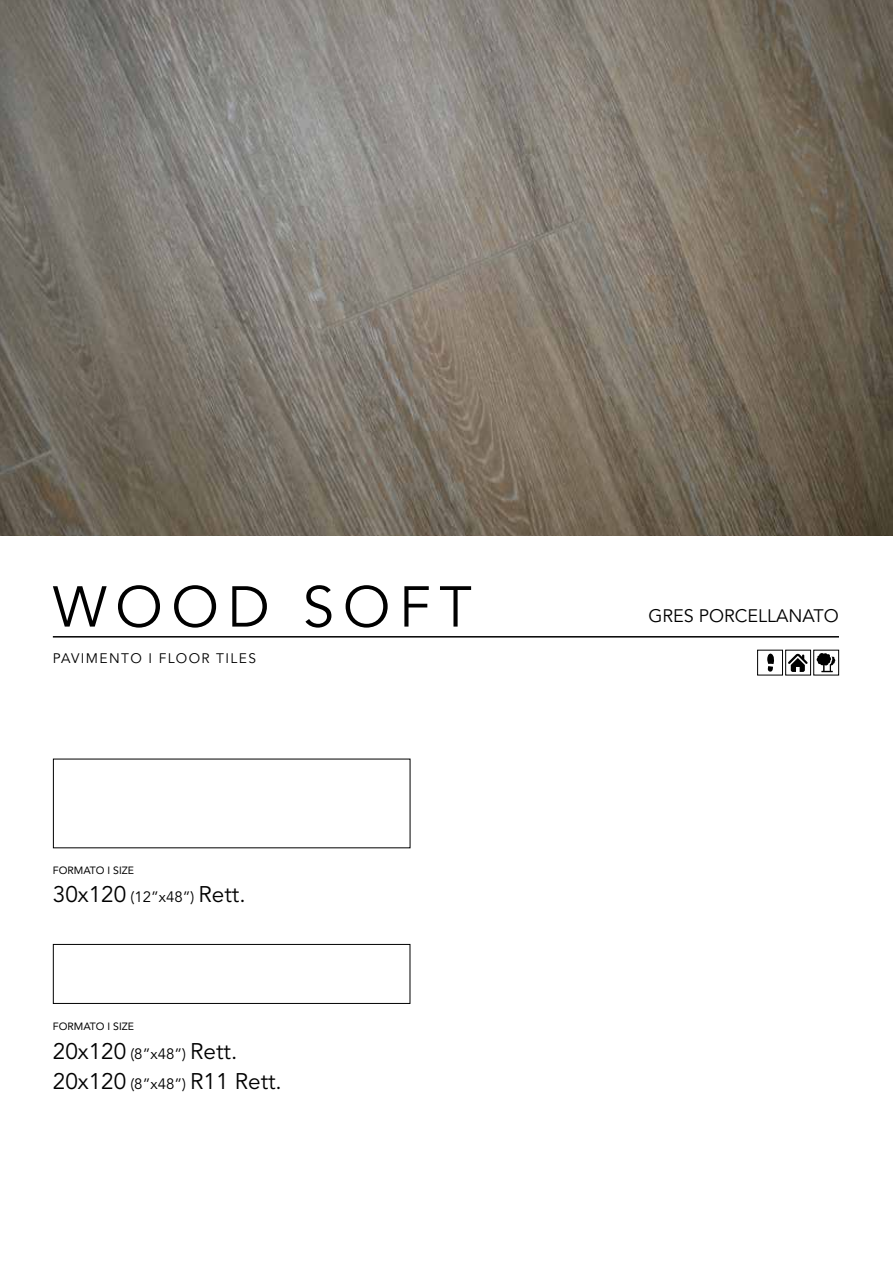
<style>
.page{position:relative;width:893px;height:1263px;background:#fff}
.page>*{position:absolute;margin:0;border:0;box-sizing:border-box;transform-origin:0 0}
.t1{font:57px "Avenir LT Std";letter-spacing:.15em;color:#000}
.t2{font:22.5px/30.8px "Avenir LT Std";color:#000}
.t3{font:18px "Avenir LT Std";color:#000}
.t4{font:13.8px "Avenir LT Std";letter-spacing:.1em;color:#000}
.t5{font:10.5px "Avenir LT Std";color:#000}
.s1{font-size:15px}
</style>
<div class="page">
<img style="left:0;top:0;width:893px;height:536px">
<hr style="left:53px;top:636px;width:786px;height:1px;background:#000">
<div style="left:53px;top:944px;width:357px;height:60px;border:1px solid #000"></div>
<div style="left:757px;top:650px;width:26px;height:25px;border:1px solid #000"></div>
<svg style="left:767px;top:653px;width:7px;height:19px"></svg>
<div style="left:785px;top:650px;width:26px;height:25px;border:1px solid #000"></div>
<svg style="left:788px;top:653px;width:20px;height:19px"></svg>
<svg style="left:816px;top:653px;width:19px;height:19px"></svg>
<p class="t1" style="left:53px;top:574px;width:421px">WOOD SOFT</p>
<p class="t4" style="left:53px;top:650px;width:205px">PAVIMENTO I FLOOR TILES</p>
<p class="t5" style="left:53px;top:864px;width:83px">FORMATO I SIZE</p>
<p class="t2" style="left:53px;top:880px;width:194px">30x120 <span class="s1">(12”x48”)</span> Rett.</p>
<p class="t5" style="left:53px;top:1021px;width:83px">FORMATO I SIZE</p>
<p class="t2" style="left:53px;top:1036px;width:231px">20x120 <span class="s1">(8”x48”)</span> Rett.<br>20x120 <span class="s1">(8”x48”)</span> R11 Rett.</p>
<p class="t3" style="left:648px;top:605px;width:192px">GRES PORCELLANATO</p>
</div>
